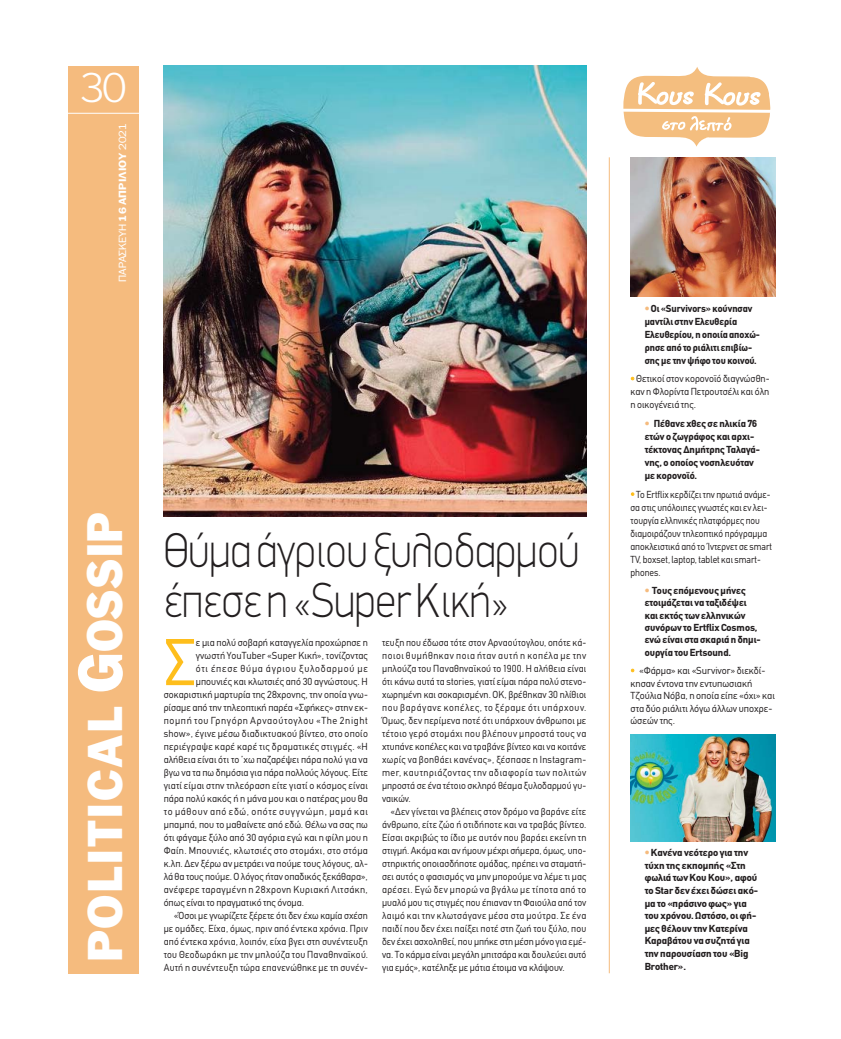
<style>
.page{position:relative;width:841px;height:1039px;background:#fff}
.page>*{position:absolute;margin:0;border:0;box-sizing:border-box;transform-origin:0 0}
.t1{font:64.8px "CF Din";color:#febe1c}
.t2{font:100 49px/50px "PF Din Display";color:#231f20;scale:.88 1}
.t3{font:900 47px "PF Franklin Gothic";letter-spacing:.03em;color:#fff}
.t4{font:300 40px "PF Franklin Gothic";color:#fff}
.t5{font:10px/13px "CF Din";letter-spacing:.005em;color:#231f20;text-align:justify;scale:.96 1}
.t6{font:10px/12.6px "CF Din";letter-spacing:.005em;color:#231f20;text-align:justify}
.t7{font:700 10px/13px "CF Din";color:#231f20}
.t8{font:10px/13px "CF Din";letter-spacing:.005em;color:#231f20;scale:.93 1}
.t9{font:10px "CF Din";letter-spacing:.025em;color:#231f20}
.t10{font:10px "CF Din";letter-spacing:.03em;color:#231f20}
.t11{font:10px "CF Din";letter-spacing:.035em;color:#231f20}
.t12{font:10px "CF Din";letter-spacing:.025em;color:#231f20;scale:.96 1}
.t13{font:10px "CF Din";letter-spacing:.04em;color:#231f20}
.t14{font:10px "CF Din";letter-spacing:.065em;color:#231f20}
.t15{font:10px "CF Din";letter-spacing:.07em;color:#231f20}
.t16{font:10px "CF Din";letter-spacing:.075em;color:#231f20}
.t17{font:10px "PF Franklin Gothic";letter-spacing:.01em;color:#fff;scale:1.1 1}
.s1{font-weight:700}
.s2{font-size:60px}
.s3{font-size:48px}
.s4{color:#f5bb7e}
.s5{color:#febe1c}
</style>
<div class="page">
<hr style="left:608px;top:157px;width:1px;height:816px;background:#f5bb7e">
<div style="left:68px;top:66px;width:70px;height:907px;background:#f5bb7e"></div>
<hr style="left:46px;top:113px;width:108px;height:1px;background:#fff">
<img style="left:164px;top:66px;width:422px;height:451px">
<img style="left:630px;top:157px;width:144px;height:139px">
<img style="left:630px;top:734px;width:144px;height:107px">
<svg style="left:623px;top:67px;width:148px;height:80px"></svg>
<h3 class="t4" style="left:80px;top:65px;width:48px">30</h3>
<p class="t17" style="left:117px;top:282px;width:146px;rotate:-90deg">ΠΑΡΑΣΚΕΥΗ <span class="s1">16 ΑΠΡΙΛΙΟΥ</span> 2021</p>
<h3 class="t3" style="left:88px;top:961px;width:451px;rotate:-90deg">POLITICAL <span class="s2">G</span><span class="s3">OSSIP</span></h3>
<h2 class="t2" style="left:164px;top:524px;width:473px">Θύμα άγριου ξυλοδαρμού έπεσε η «Super Κική»</h2>
<h1 class="t1" style="left:164px;top:638px;width:34px">Σ</h1>
<p class="t6" style="left:196px;top:637px;width:173px">ε μια πολύ σοβαρή καταγγελία προχώρησε η</p>
<p class="t6" style="left:196px;top:650px;width:173px">γνωστή YouTuber «Super Κική», τονίζοντας</p>
<p class="t16" style="left:196px;top:665px;width:173px">ότι έπεσε θύμα άγριου ξυλοδαρμού με</p>
<p class="t6" style="left:196px;top:676px;width:173px">μπουνιές και κλωτσιές από 30 αγνώστους. Η</p>
<p class="t6" style="left:164px;top:689px;width:205px">σοκαριστική μαρτυρία της 28χρονης, την οποία γνω-</p>
<p class="t6" style="left:164px;top:702px;width:205px">ρίσαμε από την τηλεοπτική παρέα «Σφήκες» στην εκ-</p>
<p class="t14" style="left:164px;top:717px;width:205px">πομπή του Γρηγόρη Αρναούτογλου «The 2night</p>
<p class="t9" style="left:164px;top:730px;width:205px">show», έγινε μέσω διαδικτυακού βίντεο, στο οποίο</p>
<p class="t10" style="left:164px;top:743px;width:205px">περιέγραψε καρέ καρέ τις δραματικές στιγμές. «Η</p>
<p class="t6" style="left:164px;top:754px;width:205px">αλήθεια είναι ότι το ’χω παζαρέψει πάρα πολύ για να</p>
<p class="t6" style="left:164px;top:767px;width:205px">βγω να τα πω δημόσια για πάρα πολλούς λόγους. Είτε</p>
<p class="t6" style="left:164px;top:780px;width:205px">γιατί είμαι στην τηλεόραση είτε γιατί ο κόσμος είναι</p>
<p class="t6" style="left:164px;top:793px;width:205px">πάρα πολύ κακός ή η μάνα μου και ο πατέρας μου θα</p>
<p class="t15" style="left:164px;top:808px;width:205px">το μάθουν από εδώ, οπότε συγγνώμη, μαμά και</p>
<p class="t6" style="left:164px;top:819px;width:205px">μπαμπά, που το μαθαίνετε από εδώ. Θέλω να σας πω</p>
<p class="t6" style="left:164px;top:832px;width:206px">ότι φάγαμε ξύλο από 30 αγόρια εγώ και η φίλη μου η</p>
<p class="t11" style="left:164px;top:847px;width:205px">Φαίη. Μπουνιές, κλωτσιές στο στομάχι, στο στόμα</p>
<p class="t6" style="left:164px;top:858px;width:205px">κ.λπ. Δεν ξέρω αν μετράει να πούμε τους λόγους, αλ-</p>
<p class="t6" style="left:164px;top:871px;width:205px">λά θα τους πούμε. Ο λόγος ήταν οπαδικός ξεκάθαρα»,</p>
<p class="t13" style="left:164px;top:886px;width:206px">ανέφερε ταραγμένη η 28χρονη Κυριακή Λιτσάκη,</p>
<p class="t6" style="left:164px;top:897px;width:142px">όπως είναι το πραγματικό της όνομα.</p>
<p class="t5" style="left:174px;top:910px;width:203px">«Όσοι με γνωρίζετε ξέρετε ότι δεν έχω καμία σχέση</p>
<p class="t5" style="left:164px;top:923px;width:214px">με ομάδες. Είχα, όμως, πριν από έντεκα χρόνια. Πριν</p>
<p class="t5" style="left:164px;top:936px;width:214px">από έντεκα χρόνια, λοιπόν, είχα βγει στη συνέντευξη</p>
<p class="t12" style="left:164px;top:951px;width:214px">του Θεοδωράκη με την μπλούζα του Παναθηναϊκού.</p>
<p class="t5" style="left:164px;top:962px;width:214px">Αυτή η συνέντευξη τώρα επανενώθηκε με τη συνέν-</p>
<p class="t5" style="left:382px;top:637px;width:214px">τευξη που έδωσα τότε στον Αρναούτογλου, οπότε κά&shy;ποιοι θυμήθηκαν ποια ήταν αυτή η κοπέλα με την μπλούζα του Παναθηναϊκού το 1900. Η αλήθεια είναι ότι κάνω αυτά τα stories, γιατί είμαι πάρα πολύ στενο&shy;χωρημένη και σοκαρισμένη. ΟΚ, βρέθηκαν 30 ηλίθιοι που βαράγανε κοπέλες, το ξέραμε ότι υπάρχουν.<br>Όμως, δεν περίμενα ποτέ ότι υπάρχουν άνθρωποι με τέτοιο γερό στομάχι που βλέπουν μπροστά τους να χτυπάνε κοπέλες και να τραβάνε βίντεο και να κοιτάνε χωρίς να βοηθάει κανένας», ξέσπασε η Instagram&shy;mer, καυτηριάζοντας την αδιαφορία των πολιτών μπροστά σε ένα τέτοιο σκληρό θέαμα ξυλοδαρμού γυ&shy;ναικών.</p>
<p class="t5" style="left:382px;top:806px;width:214px;text-indent:9px">«Δεν γίνεται να βλέπεις στον δρόμο να βαράνε είτε άνθρωπο, είτε ζώο ή οτιδήποτε και να τραβάς βίντεο.<br>Είσαι ακριβώς το ίδιο με αυτόν που βαράει εκείνη τη στιγμή. Ακόμα και αν ήμουν μέχρι σήμερα, όμως, υπο&shy;στηρικτής οποιασδήποτε ομάδας, πρέπει να σταματή&shy;σει αυτός ο φασισμός να μην μπορούμε να λέμε τι μας αρέσει. Εγώ δεν μπορώ να βγάλω με τίποτα από το μυαλό μου τις στιγμές που έπιαναν τη Φαιούλα από τον λαιμό και την κλωτσάγανε μέσα στα μούτρα. Σε ένα παιδί που δεν έχει παίξει ποτέ στη ζωή του ξύλο, που δεν έχει ασχοληθεί, που μπήκε στη μέση μόνο για εμέ&shy;να. Το κάρμα είναι μεγάλη μπιτσάρα και δουλεύει αυτό για εμάς», κατέληξε με μάτια έτοιμα να κλάψουν.</p>
<p class="t7" style="left:644px;top:302px;width:117px"><span class="s4">•</span>Οι «Survivors» κούνησαν μαντίλι στην Ελευθερία<br>Ελευθερίου, η οποιία αποχώ&shy;ρησε από το ριάλιτι επιβίω&shy;σης με την ψήφο του κοινού.</p>
<p class="t6" style="left:630px;top:373px;width:140px;line-height:13px"><span class="s5">•</span>Θετικοί στον κορονοϊό διαγνώσθη&shy;καν η Φλορίντα Πετρουτσέλι και όλη η οικογένειά της.</p>
<p class="t7" style="left:644px;top:418px;width:117px"><span class="s4">•</span> Πέθανε χθες σε ηλικία 76 ετών ο ζωγράφος και αρχι&shy;τέκτονας Δημήτρης Ταλαγά&shy;νης, ο οποίος νοσηλευόταν με κορονοϊό.</p>
<p class="t8" style="left:630px;top:488px;width:154px"><span class="s5">•</span> Το Ertflix κερδίζει την πρωτιά ανάμε&shy;σα στις υπόλοιπες γνωστές και εν λει&shy;τουργία ελληνικές πλατφόρμες που διαμοιράζουν τηλεοπτικό πρόγραμμα αποκλειστικά από το Ίντερνετ σε smart<br>TV, boxset, laptop, tablet και smart&shy;phones.</p>
<p class="t7" style="left:644px;top:585px;width:117px;line-height:12.4px"><span class="s4">•</span> Τους επόμενους μήνες ετοιμάζεται να ταξιδέψει και εκτός των ελληνικών συνόρων το Ertflix Cosmos, ενώ είναι στα σκαριά η δημι&shy;ουργία του Ertsound.</p>
<p class="t6" style="left:630px;top:665px;width:146px;text-align:left"><span class="s5">•</span> «Φάρμα» και «Survivor» διεκδί&shy;κησαν έντονα την εντυπωσιακή<br>Τζούλια Νόβα, η οποία είπε «όχι» και στα δύο ριάλιτι λόγω άλλων υποχρε&shy;ώσεών της.</p>
<p class="t7" style="left:644px;top:847px;width:115px;line-height:12.6px"><span class="s4">•</span> Κανένα νεότερο για την τύχη της εκπομπής «Στη φωλιά των Κου Κου», αφού το Star δεν έχει δώσει ακό&shy;μα το «πράσινο φως» για του χρόνου. Ωστόσο, οι φή&shy;μες θέλουν την Κατερίνα<br>Καραβάτου να συζητά για την παρουσίαση του «Big</p>
<p class="t7" style="left:644px;top:960px;width:43px">Brother».</p>
</div>
